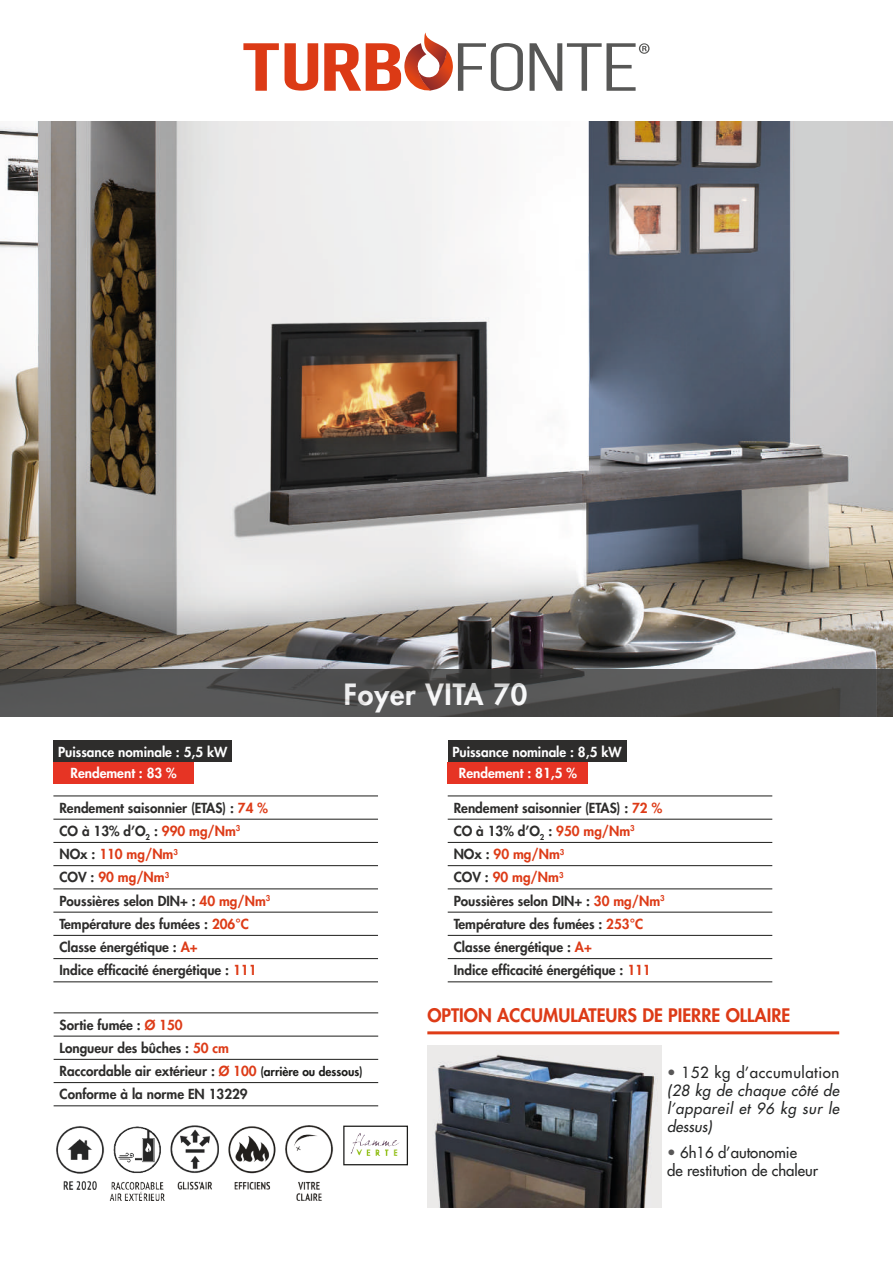
<style>
.page{position:relative;width:893px;height:1263px;background:#fff}
.page>*{position:absolute;margin:0;border:0;box-sizing:border-box;transform-origin:0 0}
.t1{font:800 28.5px "Futura LT";letter-spacing:.03em;color:#fff}
.t2{font:800 18.15px "Futura LT";color:#dd3b17}
.t3{font:italic 15px/18px "Futura LT";letter-spacing:.025em;color:#252626;text-align:justify}
.t4{font:15px/18px "Futura LT";color:#252626}
.t5{font:800 13.5px/23.2px "Futura LT";color:#2e2d2c}
.t6{font:800 13.5px/21.3px "Futura LT";color:#fff}
.s1{color:#dd3b17}
.s2{color:#de3d17}
.s3{font-size:12px;color:#1d1d1b}
.s4{font-weight:800;font-style:normal;color:#585757}
.s5{font-style:normal}
.s6{font-weight:800;color:#585757}
</style>
<div class="page">
<img style="left:0;top:121px;width:893px;height:549px">
<svg style="left:243px;top:43px;width:36px;height:48px"></svg>
<svg style="left:285px;top:43px;width:33px;height:48px"></svg>
<svg style="left:530px;top:43px;width:120px;height:48px"></svg>
<svg style="left:324px;top:33px;width:199px;height:58px"></svg>
<svg style="left:0;top:670px;width:893px;height:47px;background:#4d4d4d"></svg>
<img style="left:427px;top:1045px;width:234px;height:163px">
<div style="left:53px;top:741px;width:179px;height:21px;background:#2e2d2c"></div>
<div style="left:53px;top:762px;width:141px;height:21px;background:#e63424"></div>
<hr style="left:427px;top:1031px;width:412px;height:3px;background:#df3c17">
<hr style="left:53px;top:795px;width:325px;height:1px;background:#1d1d1b">
<hr style="left:53px;top:819px;width:325px;height:1px;background:#1d1d1b">
<hr style="left:53px;top:842px;width:325px;height:1px;background:#1d1d1b">
<hr style="left:53px;top:865px;width:325px;height:1px;background:#1d1d1b">
<hr style="left:53px;top:888px;width:325px;height:1px;background:#1d1d1b">
<hr style="left:53px;top:912px;width:325px;height:1px;background:#1d1d1b">
<hr style="left:53px;top:935px;width:325px;height:1px;background:#1d1d1b">
<hr style="left:53px;top:958px;width:325px;height:1px;background:#1d1d1b">
<hr style="left:53px;top:981px;width:325px;height:1px;background:#1d1d1b">
<img style="left:171px;top:1125px;width:48px;height:65px">
<img style="left:56px;top:1126px;width:48px;height:64px">
<img style="left:110px;top:1126px;width:55px;height:75px">
<img style="left:228px;top:1126px;width:48px;height:64px">
<img style="left:285px;top:1125px;width:48px;height:75px">
<img style="left:350px;top:1133px;width:50px;height:23px">
<div style="left:343px;top:1125px;width:65px;height:40px;border:1px solid #1d1d1b"></div>
<div style="left:448px;top:741px;width:178px;height:21px;background:#2e2d2c"></div>
<div style="left:448px;top:762px;width:140px;height:21px;background:#e63424"></div>
<hr style="left:54px;top:1012px;width:324px;height:1px;background:#1d1d1b">
<hr style="left:54px;top:1036px;width:324px;height:1px;background:#1d1d1b">
<hr style="left:54px;top:1059px;width:324px;height:1px;background:#1d1d1b">
<hr style="left:54px;top:1082px;width:324px;height:1px;background:#1d1d1b">
<hr style="left:54px;top:1105px;width:324px;height:1px;background:#1d1d1b">
<hr style="left:448px;top:795px;width:324px;height:1px;background:#1d1d1b">
<hr style="left:448px;top:819px;width:324px;height:1px;background:#1d1d1b">
<hr style="left:448px;top:842px;width:324px;height:1px;background:#1d1d1b">
<hr style="left:448px;top:865px;width:324px;height:1px;background:#1d1d1b">
<hr style="left:448px;top:888px;width:324px;height:1px;background:#1d1d1b">
<hr style="left:448px;top:912px;width:324px;height:1px;background:#1d1d1b">
<hr style="left:448px;top:935px;width:324px;height:1px;background:#1d1d1b">
<hr style="left:448px;top:958px;width:324px;height:1px;background:#1d1d1b">
<hr style="left:448px;top:981px;width:324px;height:1px;background:#1d1d1b">
<p class="t6" style="left:70px;top:741px;width:158px;text-indent:-12px">Puissance nominale : 5,5 kW<br>Rendement : 83 %</p>
<p class="t5" style="left:59px;top:796px;width:212px">Rendement saisonnier (ETAS) : <span class="s1">74 %<br></span>CO à 13% d’O<sub>2</sub> : <span class="s1">990 mg/Nm</span><sup>3<br></sup>NOx : <span class="s1">110 mg/Nm</span><sup>3<br></sup>COV : <span class="s1">90 mg/Nm</span><sup>3<br></sup>Poussières selon DIN+ : <span class="s1">40 mg/Nm</span><sup>3<br></sup>Température des fumées : <span class="s1">206°C<br></span>Classe énergétique : <span class="s1">A+<br></span>Indice efficacité énergétique : <span class="s1">111</span></p>
<h1 class="t1" style="left:344px;top:675px;width:185px">Foyer VITA 70</h1>
<p class="t6" style="left:459px;top:741px;width:164px;text-indent:-7px">Puissance nominale : 8,5 kW<br>Rendement : 81,5 %</p>
<p class="t5" style="left:454px;top:796px;width:212px">Rendement saisonnier (ETAS) : <span class="s1">72 %<br></span>CO à 13% d’O<sub>2</sub> : <span class="s2">950</span> <span class="s1">mg/Nm</span><sup>3<br></sup>NOx : <span class="s2">90</span> <span class="s1">mg/Nm</span><sup>3<br></sup>COV : <span class="s1">90 mg/Nm</span><sup>3<br></sup>Poussières selon DIN+ : <span class="s1">30 mg/Nm</span><sup>3<br></sup>Température des fumées : <span class="s1">253°C<br></span>Classe énergétique : <span class="s1">A+<br></span>Indice efficacité énergétique : <span class="s1">111</span></p>
<p class="t5" style="left:60px;top:1013px;width:305px">Sortie fumée : <span class="s1">Ø 150<br></span>Longueur des bûches : <span class="s1">50 cm<br></span>Raccordable air extérieur : <span class="s1">Ø 100</span> <span class="s3">(arrière ou dessous)<br></span>Conforme à la norme EN 13229</p>
<h2 class="t2" style="left:427px;top:1003px;width:364px">OPTION ACCUMULATEURS DE PIERRE OLLAIRE</h2>
<p class="t3" style="left:667px;top:1064px;width:174px"><span class="s4">•</span> <span class="s5">152 kg d’accumulation </span>(28 kg de chaque côté de l’appareil et 96 kg sur le dessus)</p>
<p class="t4" style="left:667px;top:1143px;width:153px"><span class="s6">•</span> 6h16 d’autonomie<br>de restitution de chaleur</p>
</div>
